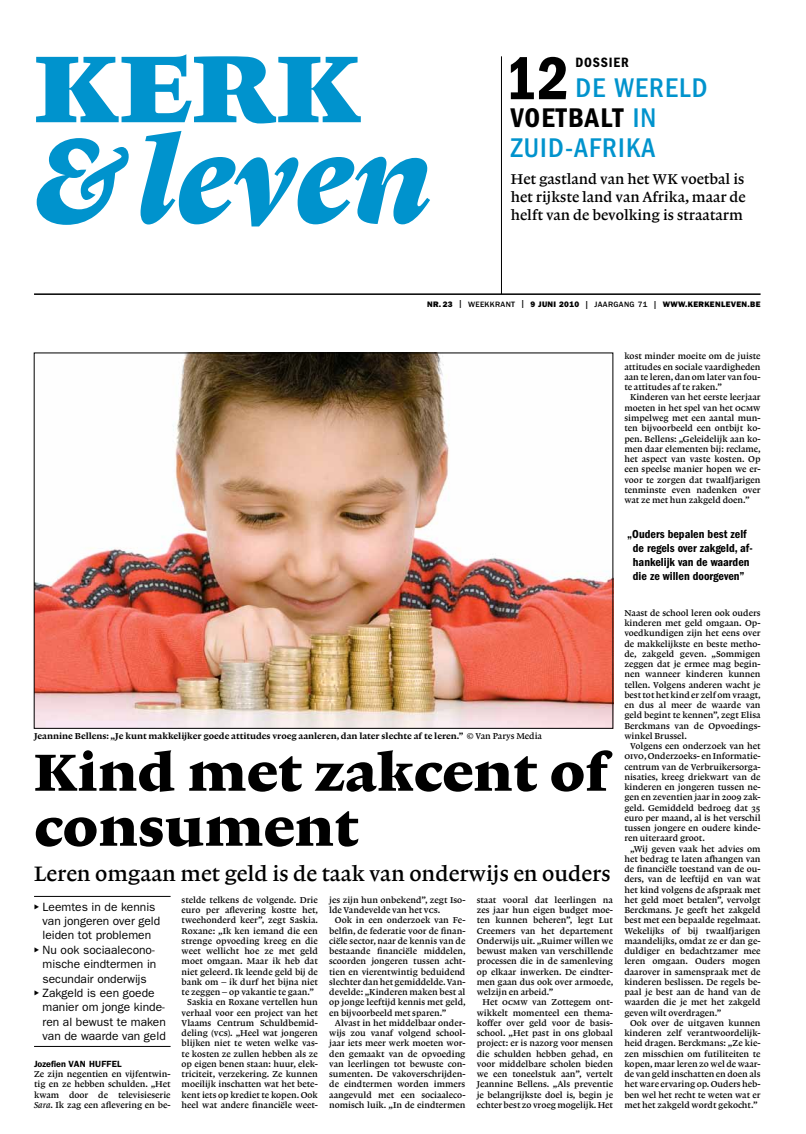
<style>
.page{position:relative;width:806px;height:1134px;background:#fff}
.page>*{position:absolute;margin:0;border:0;box-sizing:border-box;transform-origin:0 0}
.t1{font:125px "Lexicon No 1 F Italic Txt";color:#0093cd}
.t2{font:125px "Lexicon No 1 F Roman SC";color:#0093cd}
.t3{font:600 condensed 62.6px "Franklin Gothic LT";color:#000}
.t4{font:55px/55px "Lexicon No 1 F Roman Txt";color:#000}
.t5{font:500 condensed 28px/30px "Franklin Gothic LT";letter-spacing:.04em;color:#0093cd}
.t6{font:22px "Lexicon No 1 B Roman Txt";color:#000}
.t7{font:15px/18px "Lexicon No 1 B Roman Txt";color:#000;text-align:justify}
.t8{font:600 condensed 14px "Franklin Gothic LT";letter-spacing:.06em;color:#000}
.t9{font:12px/14.4px "Franklin Gothic LT";color:#000}
.t10{font:600 condensed 12px/14px "Franklin Gothic LT";color:#000;text-align:center}
.t11{font:9px/10.3px "Lexicon No 1 B Roman Txt";color:#000;text-align:justify}
.t12{font:9px "Lexicon No 1 D Roman Txt";color:#000}
.t13{font:600 9px "Franklin Gothic LT";letter-spacing:.03em;color:#000}
.t14{font:800 8px "Franklin Gothic LT";letter-spacing:.04em;color:#000}
.s1{font-weight:600;color:#000}
.s2{font-weight:500}
.s3{font-family:"Lexicon No 1 B Roman SC"}
.s4{font-family:"Lexicon No 1 B Roman Txt"}
.s5{font-family:"Lexicon No 1 B Italic Txt"}
</style>
<div class="page">
<hr style="left:500px;top:56px;width:1px;height:238px;background:#000">
<hr style="left:34px;top:293px;width:726px;height:2px;background:#000">
<hr style="left:34px;top:896px;width:136px;height:1px;background:#000">
<hr style="left:34px;top:1046px;width:136px;height:1px;background:#000">
<img style="left:36px;top:355px;width:574px;height:371px">
<h1 class="t2" style="left:34px;top:10px;width:328px">kerk</h1>
<h1 class="t1" style="left:34px;top:109px;width:398px">&amp;leven</h1>
<h2 class="t3" style="left:505px;top:43px;width:65px">12</h2>
<h3 class="t8" style="left:575px;top:55px;width:55px">dossier</h3>
<h3 class="t5" style="left:510px;top:73px;width:198px;text-indent:65px">DE WERELD <span class="s1">vOetbalt</span> IN<br>ZUID-AFRIKA</h3>
<h3 class="t7" style="left:510px;top:170px;width:236px">Het gastland van het WK voetbal is het rijkste land van Afrika, maar de helft van de bevolking is straatarm</h3>
<p class="t14" style="left:427px;top:299px;width:335px">NR. 23 <span class="s2">| WEEKKRANT |</span> 9 JUNI 2010 <span class="s2">| JAARGANG 71 |</span> WWW.KERKENLEVEN.BE</p>
<p class="t11" style="left:624px;top:351px;width:138px">kost minder moeite om de juiste attitudes en sociale vaardigheden aan te leren, dan om later van fou&shy;te attitudes af te raken.”</p>
<p class="t11" style="left:624px;top:392px;width:138px;text-indent:6px">Kinderen van het eerste leerjaar moeten in het spel van het <span class="s3">ocmw </span>simpelweg met een aantal mun&shy;ten bijvoorbeeld een ontbijt ko&shy;pen. Bellens: „Geleidelijk aan ko&shy;men daar elementen bij: reclame, het aspect van vaste kosten. Op een speelse manier hopen we er&shy;voor te zorgen dat twaalfjarigen tenminste even nadenken over wat ze met hun zakgeld doen.”</p>
<p class="t12" style="left:34px;top:731px;width:509px">Jeannine Bellens: „Je kunt makkelijker goede attitudes vroeg aanleren, dan later slechte af te leren.” <span class="s4">© Van Parys Media</span></p>
<h3 class="t4" style="left:34px;top:745px;width:574px">Kind met zakcent of consument</h3>
<h3 class="t6" style="left:34px;top:861px;width:577px">Leren omgaan met geld is de taak van onderwijs en ouders</h3>
<h3 class="t9" style="left:43px;top:899px;width:125px">Leemtes in de kennis van jongeren over geld leiden tot problemen<br>Nu ook sociaalecono&shy;mische eindtermen in secundair onderwijs<br>Zakgeld is een goede manier om jonge kinde&shy;ren al bewust te maken van de waarde van geld</h3>
<p class="t13" style="left:34px;top:1058px;width:89px">Jozefien van Huffel</p>
<p class="t11" style="left:34px;top:1069px;width:138px">Ze zijn negentien en vijfentwin&shy;tig en ze hebben schulden. „Het kwam door de televisieserie <span class="s5">Sara</span>. Ik zag een aflevering en be-</p>
<p class="t11" style="left:181px;top:895px;width:138px">stelde telkens de volgende. Drie</p>
<p class="t11" style="left:181px;top:905px;width:138px">euro per aflevering kostte het,</p>
<p class="t11" style="left:181px;top:915px;width:138px">tweehonderd keer”, zegt Saskia.</p>
<p class="t11" style="left:181px;top:925px;width:138px">Roxane: „Ik ken iemand die een</p>
<p class="t11" style="left:181px;top:936px;width:138px">strenge opvoeding kreeg en die</p>
<p class="t11" style="left:181px;top:946px;width:138px">weet wellicht hoe ze met geld</p>
<p class="t11" style="left:181px;top:956px;width:138px">moet omgaan. Maar ik heb dat</p>
<p class="t11" style="left:181px;top:966px;width:138px">niet geleerd. Ik leende geld bij de</p>
<p class="t11" style="left:181px;top:977px;width:138px">bank om – ik durf het bijna niet</p>
<p class="t11" style="left:181px;top:987px;width:134px">te zeggen – op vakantie te gaan.”</p>
<p class="t11" style="left:187px;top:997px;width:132px">Saskia en Roxane vertellen hun</p>
<p class="t11" style="left:181px;top:1007px;width:138px">verhaal voor een project van het</p>
<p class="t11" style="left:181px;top:1018px;width:138px">Vlaams Centrum Schuldbemid-</p>
<p class="t11" style="left:181px;top:1028px;width:138px">deling (<span class="s3">vcs</span>). „Heel wat jongeren</p>
<p class="t11" style="left:181px;top:1038px;width:138px">blijken niet te weten welke vas-</p>
<p class="t11" style="left:181px;top:1048px;width:138px">te kosten ze zullen hebben als ze</p>
<p class="t11" style="left:181px;top:1059px;width:138px">op eigen benen staan: huur, elek-</p>
<p class="t11" style="left:181px;top:1069px;width:138px">triciteit, verzekering. Ze kunnen</p>
<p class="t11" style="left:181px;top:1079px;width:138px">moeilijk inschatten wat het bete-</p>
<p class="t11" style="left:181px;top:1089px;width:138px">kent iets op krediet te kopen. Ook</p>
<p class="t11" style="left:181px;top:1100px;width:138px">heel wat andere financiële weet-</p>
<p class="t11" style="left:329px;top:895px;width:138px">jes zijn hun onbekend”, zegt Iso&shy;lde Vandevelde van het <span class="s3">vcs</span>.</p>
<p class="t11" style="left:329px;top:915px;width:138px;text-indent:6px">Ook in een onderzoek van Fe&shy;belfin, de federatie voor de finan&shy;ciële sector, naar de kennis van de bestaande financiële middelen, scoorden jongeren tussen acht&shy;tien en vierentwintig beduidend slechter dan het gemiddelde. Van&shy;develde: „Kinderen maken best al op jonge leeftijd kennis met geld, en bijvoorbeeld met sparen.”</p>
<p class="t11" style="left:329px;top:1018px;width:138px;text-indent:6px">Alvast in het middelbaar onder&shy;wijs zou vanaf volgend school&shy;jaar iets meer werk moeten wor&shy;den gemaakt van de opvoeding van leerlingen tot bewuste con&shy;sumenten. De vakoverschrijden&shy;de eindtermen worden immers aangevuld met een sociaaleco&shy;nomisch luik. „In de eindtermen</p>
<p class="t11" style="left:476px;top:895px;width:138px">staat vooral dat leerlingen na zes jaar hun eigen budget moe&shy;ten kunnen beheren”, legt Lut Creemers van het departement Onderwijs uit. „Ruimer willen we bewust maken van verschillende processen die in de samenleving op elkaar inwerken. De eindter&shy;men gaan dus ook over armoede, welzijn en arbeid.”</p>
<p class="t11" style="left:476px;top:997px;width:138px;text-indent:6px">Het <span class="s3">ocmw</span> van Zottegem ont&shy;wikkelt momenteel een thema&shy;koffer over geld voor de basis&shy;school. „Het past in ons globaal project: er is nazorg voor mensen die schulden hebben gehad, en voor middelbare scholen bieden we een toneelstuk aan”, vertelt Jeannine Bellens. „Als preventie je belangrijkste doel is, begin je echter best zo vroeg mogelijk. Het</p>
<h3 class="t10" style="left:626px;top:527px;width:127px">„Ouders bepalen best zelf de regels over zakgeld, af&shy;hankelijk van de waarden die ze willen doorgeven”</h3>
<p class="t11" style="left:624px;top:608px;width:138px">Naast de school leren ook ouders kinderen met geld omgaan. Op&shy;voedkundigen zijn het eens over de makkelijkste en beste metho&shy;de, zakgeld geven. „Sommigen zeggen dat je ermee mag begin&shy;nen wanneer kinderen kunnen tellen. Volgens anderen wacht je best tot het kind er zelf om vraagt, en dus al meer de waarde van geld begint te kennen”, zegt Elisa Berckmans van de Opvoedings&shy;winkel Brussel.</p>
<p class="t11" style="left:624px;top:741px;width:138px;text-indent:6px">Volgens een onderzoek van het <span class="s3">oivo</span>, Onderzoeks- en Informatie&shy;centrum van de Verbruikersorga&shy;nisaties, kreeg driekwart van de kinderen en jongeren tussen ne&shy;gen en zeventien jaar in 2009 zak&shy;geld. Gemiddeld bedroeg dat 35 euro per maand, al is het verschil tussen jongere en oudere kinde&shy;ren uiteraard groot.</p>
<p class="t11" style="left:624px;top:843px;width:138px;text-indent:6px">„Wij geven vaak het advies om het bedrag te laten afhangen van de financiële toestand van de ou&shy;ders, van de leeftijd en van wat het kind volgens de afspraak met het geld moet betalen”, vervolgt Berckmans. Je geeft het zakgeld best met een bepaalde regelmaat.<br>Wekelijks of bij twaalfjarigen maandelijks, omdat ze er dan ge&shy;duldiger en bedachtzamer mee leren omgaan. Ouders mogen daarover in samenspraak met de kinderen beslissen. De regels be&shy;paal je best aan de hand van de waarden die je met het zakgeld geven wilt overdragen.”</p>
<p class="t11" style="left:624px;top:1018px;width:138px;text-indent:6px">Ook over de uitgaven kunnen kinderen zelf verantwoordelijk&shy;heid dragen. Berckmans: „Ze kie&shy;zen misschien om futiliteiten te kopen, maar leren zo wel de waar&shy;de van geld inschatten en doen als het ware ervaring op. Ouders heb&shy;ben wel het recht te weten wat er met het zakgeld wordt gekocht.”</p>
</div>
